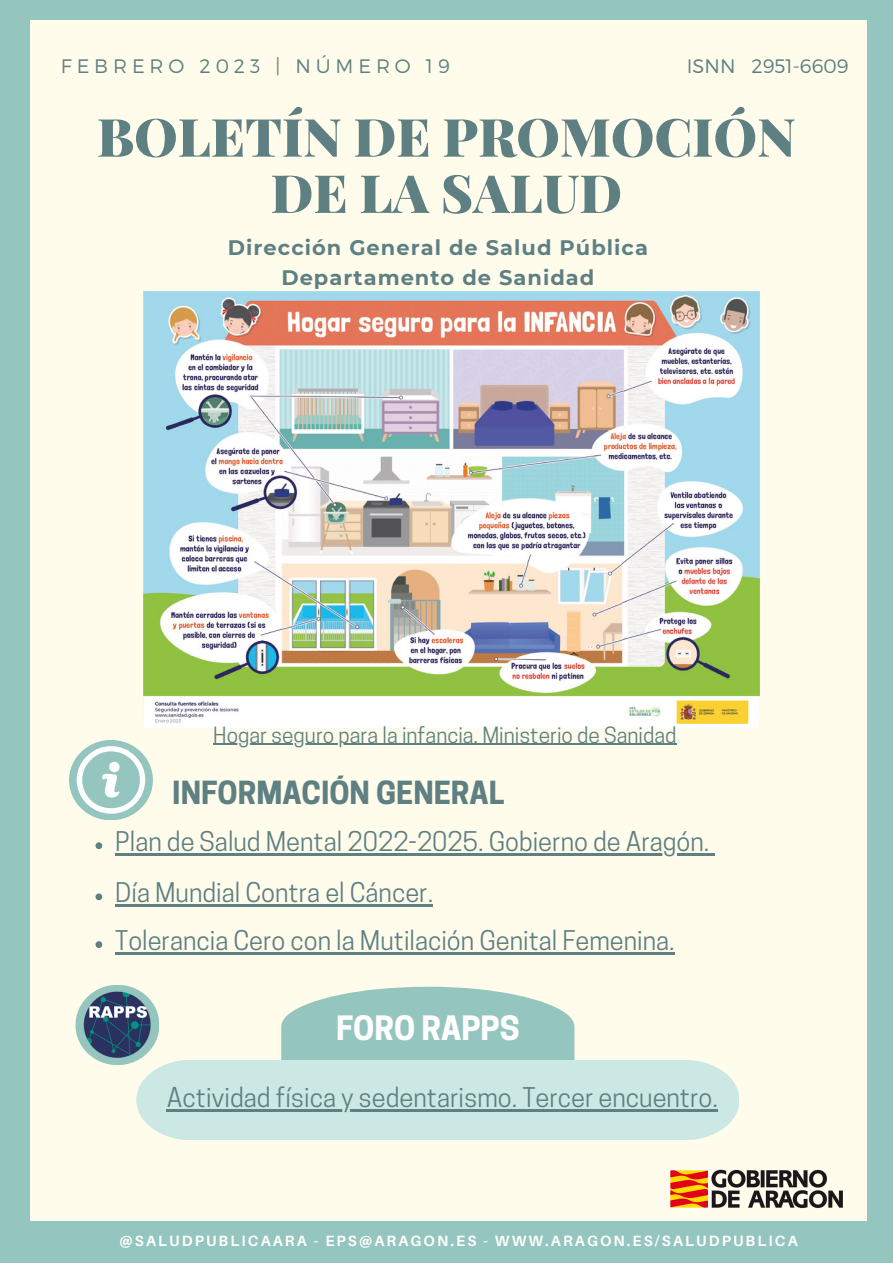
<style>
.page{position:relative;width:893px;height:1264px;background:#fff}
.page>*{position:absolute;margin:0;border:0;box-sizing:border-box;transform-origin:0 0}
.t1{font:900 52.8px/56.2px "Playfair Display";color:#5e8082;text-align:center}
.t2{font:700 31.5px "Cooper Hewitt";color:#fff}
.t3{font:700 29.85px "Cooper Hewitt";color:#5e8082}
.t4{font:25.5px "Cooper Hewitt";color:#5e8082}
.t5{font:700 21px/30.3px "Montserrat";letter-spacing:.05em;color:#5e8082;text-align:center}
.t6{font:21px "Cooper Hewitt";color:#5e8082}
.t7{font:300 19.5px "Montserrat";letter-spacing:.25em;color:#5e8082}
.t8{font:300 19.5px "Montserrat";color:#5e8082}
.t9{font:700 14.85px "Aileron";letter-spacing:.14em;color:#fff}
</style>
<div class="page">
<div style="left:0;top:0;width:892px;height:1262px;background:#94c5be"></div>
<div style="left:30px;top:21px;width:836px;height:1199px;background:#fffceb"></div>
<div style="left:69px;top:740px;width:84px;height:80px;background:#94c5be;border-radius:50%"></div>
<svg style="left:77px;top:746px;width:68px;height:67px"></svg>
<div style="left:75px;top:984px;width:84px;height:80px;background:#94c5be;border-radius:50%"></div>
<img style="left:82px;top:990px;width:71px;height:69px">
<svg style="left:281px;top:986px;width:293px;height:73px;background:#a1ccc3"></svg>
<div style="left:136px;top:1059px;width:602px;height:80px;background:#cce8e4"></div>
<img style="left:668px;top:1168px;width:174px;height:41px">
<img style="left:143px;top:292px;width:616px;height:436px">
<svg style="left:95px;top:941px;width:7px;height:7px"></svg>
<hr style="left:115px;top:952px;width:554px;height:2px;background:#5e8082">
<svg style="left:95px;top:893px;width:7px;height:7px"></svg>
<hr style="left:115px;top:904px;width:312px;height:3px;background:#5e8082">
<svg style="left:427px;top:904px;width:6px;height:3px"></svg>
<svg style="left:95px;top:842px;width:7px;height:7px"></svg>
<hr style="left:115px;top:853px;width:594px;height:2px;background:#5e8082">
<hr style="left:167px;top:1109px;width:551px;height:2px;background:#5e8082">
<hr style="left:213px;top:743px;width:463px;height:1px;background:#5e8082">
<p class="t7" style="left:61px;top:54px;width:390px">FEBRERO 2023 | NÚMERO 19</p>
<p class="t8" style="left:687px;top:53px;width:163px">ISNN 2951-6609</p>
<h1 class="t1" style="left:97px;top:107px;width:700px">BOLETÍN DE PROMOCIÓN<br>DE LA SALUD</h1>
<p class="t5" style="left:228px;top:232px;width:421px">Dirección General de Salud Pública<br>Departamento de Sanidad</p>
<p class="t6" style="left:213px;top:726px;width:465px">Hogar seguro para la infancia. Ministerio de Sanidad</p>
<p class="t3" style="left:172px;top:781px;width:333px">INFORMACIÓN GENERAL</p>
<p class="t4" style="left:115px;top:832px;width:595px">Plan de Salud Mental 2022-2025. Gobierno de Aragón.</p>
<p class="t4" style="left:115px;top:883px;width:319px">Día Mundial Contra el Cáncer.</p>
<p class="t4" style="left:115px;top:931px;width:561px">Tolerancia Cero con la Mutilación Genital Femenina.</p>
<p class="t2" style="left:336px;top:1015px;width:185px">FORO RAPPS</p>
<p class="t4" style="left:167px;top:1088px;width:552px">Actividad física y sedentarismo. Tercer encuentro.</p>
<p class="t9" style="left:119px;top:1231px;width:679px">@SALUDPUBLICAARA - EPS@ARAGON.ES - WWW.ARAGON.ES/SALUDPUBLICA</p>
</div>
